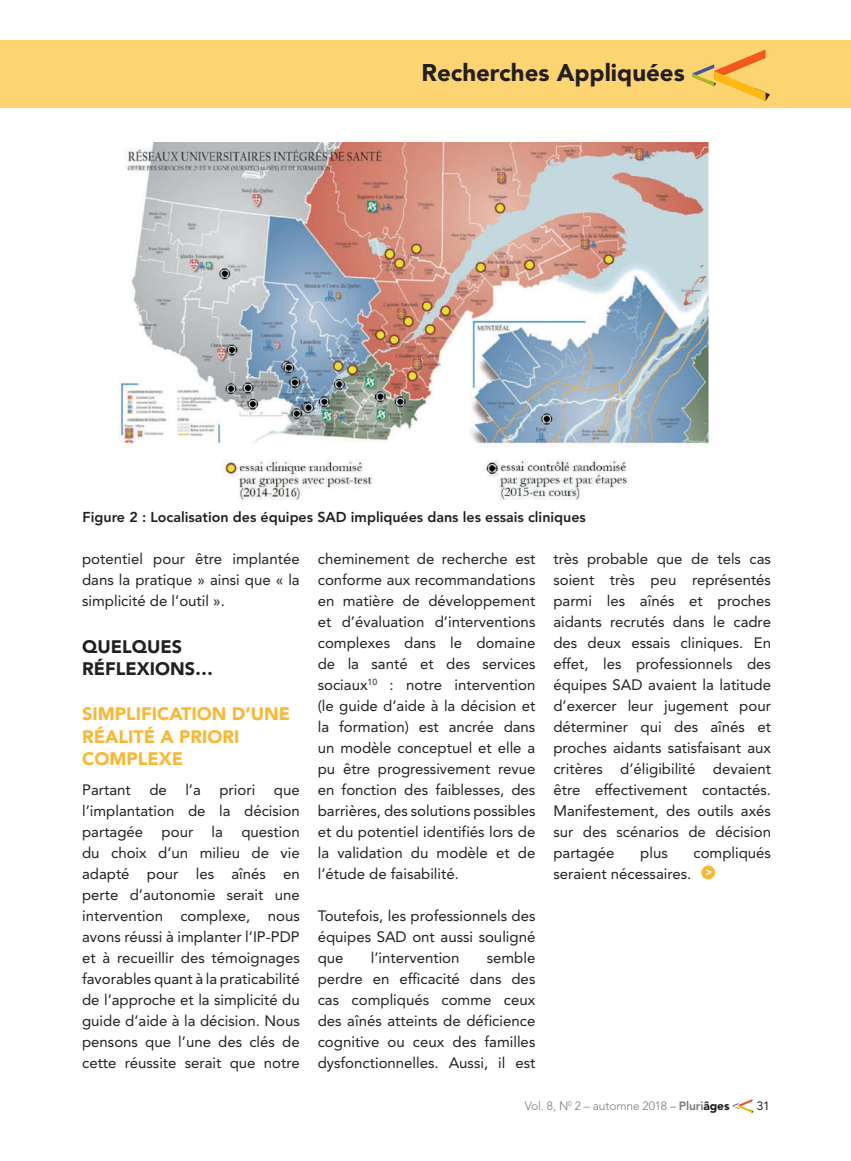
<style>
.page{position:relative;width:851px;height:1161px;background:#fff}
.page>*{position:absolute;margin:0;border:0;box-sizing:border-box;transform-origin:0 0}
.t1{font:900 24px "Avenir LT Std";color:#231f20}
.t2{font:900 18px/22.5px "Avenir LT Std";color:#fab832}
.t3{font:900 18px/22.5px "Avenir LT Std";color:#231f20}
.t4{font:15px/21px "Avenir LT Std";color:#231f20;text-align:justify}
.t5{font:800 14.25px "Avenir LT Std";color:#231f20}
.t6{font:300 12px "Avenir LT Std";letter-spacing:-.01em;color:#76787b}
.t7{font:12px "Avenir LT Std";color:#231f20}
.t8{font:700 10.65px "Arial";color:#fff}
.s1{font-weight:800}
.s2{font-weight:900;color:#231f20}
</style>
<div class="page">
<div style="left:0;top:40px;width:850px;height:68px;background:#fdd472"></div>
<svg style="left:692px;top:49px;width:78px;height:52px"></svg>
<svg style="left:732px;top:1099px;width:21px;height:14px"></svg>
<img style="left:118px;top:142px;width:590px;height:358px">
<div style="left:701px;top:866px;width:14px;height:13px;background:#fab832;border-radius:50%"></div>
<h1 class="t1" style="left:421px;top:58px;width:265px">Recherches Appliquées</h1>
<p class="t5" style="left:83px;top:509px;width:504px">Figure 2 : Localisation des équipes SAD impliquées dans les essais cliniques</p>
<p class="t4" style="left:82px;top:548px;width:219px">potentiel pour être implantée dans la pratique » ainsi que « la simplicité de l’outil ».</p>
<p class="t3" style="left:82px;top:635px;width:132px">QUELQUES<br>RÉFLEXIONS…</p>
<p class="t2" style="left:82px;top:702px;width:209px">SIMPLIFICATION D’UNE<br>RÉALITÉ A PRIORI<br>COMPLEXE</p>
<p class="t4" style="left:82px;top:779px;width:219px">Partant de l’a priori que l’implantation de la décision partagée pour la question du choix d’un milieu de vie adapté pour les aînés en perte d’autonomie serait une intervention complexe, nous avons réussi à implanter l’IP-PDP et à recueillir des témoignages favorables quant à la praticabilité de l’approche et la simplicité du guide d’aide à la décision. Nous pensons que l’une des clés de cette réussite serait que notre</p>
<p class="t4" style="left:318px;top:548px;width:219px">cheminement de recherche est conforme aux recommandations en matière de développement et d’évaluation d’interventions complexes dans le domaine de la santé et des services sociaux<sup>10</sup> : notre intervention (le guide d’aide à la décision et la formation) est ancrée dans un modèle conceptuel et elle a pu être progressivement revue en fonction des faiblesses, des barrières, des solutions possibles et du potentiel identifiés lors de la validation du modèle et de l’étude de faisabilité.</p>
<p class="t4" style="left:318px;top:905px;width:219px">Toutefois, les professionnels des équipes SAD ont aussi souligné que</p>
<p class="t4" style="left:318px;top:947px;width:219px;text-indent:169px">semble perdre en efficacité dans des cas compliqués comme ceux des aînés atteints de déficience cognitive ou ceux des familles dysfonctionnelles. Aussi, il est</p>
<p class="t4" style="left:371px;top:947px;width:90px">l’intervention</p>
<p class="t4" style="left:553px;top:548px;width:219px">très probable que de tels cas soient très peu représentés parmi les aînés et proches aidants recrutés dans le cadre des deux essais cliniques. En effet, les professionnels des équipes SAD avaient la latitude d’exercer leur jugement pour déterminer qui des aînés et proches aidants satisfaisant aux critères d’éligibilité devaient être effectivement contactés.<br>Manifestement, des outils axés sur des scénarios de décision partagée</p>
<p class="t4" style="left:640px;top:842px;width:29px">plus</p>
<p class="t4" style="left:693px;top:842px;width:79px">compliqués</p>
<p class="t4" style="left:553px;top:863px;width:139px">seraient nécessaires.</p>
<p class="t8" style="left:705px;top:866px;width:8px">&gt;</p>
<p class="t6" style="left:524px;top:1099px;width:206px">Vol. 8, N<sup>0</sup> 2 – automne 2018 – <span class="s1">Pluri</span><span class="s2">âges</span></p>
<p class="t7" style="left:756px;top:1099px;width:15px">31</p>
</div>
